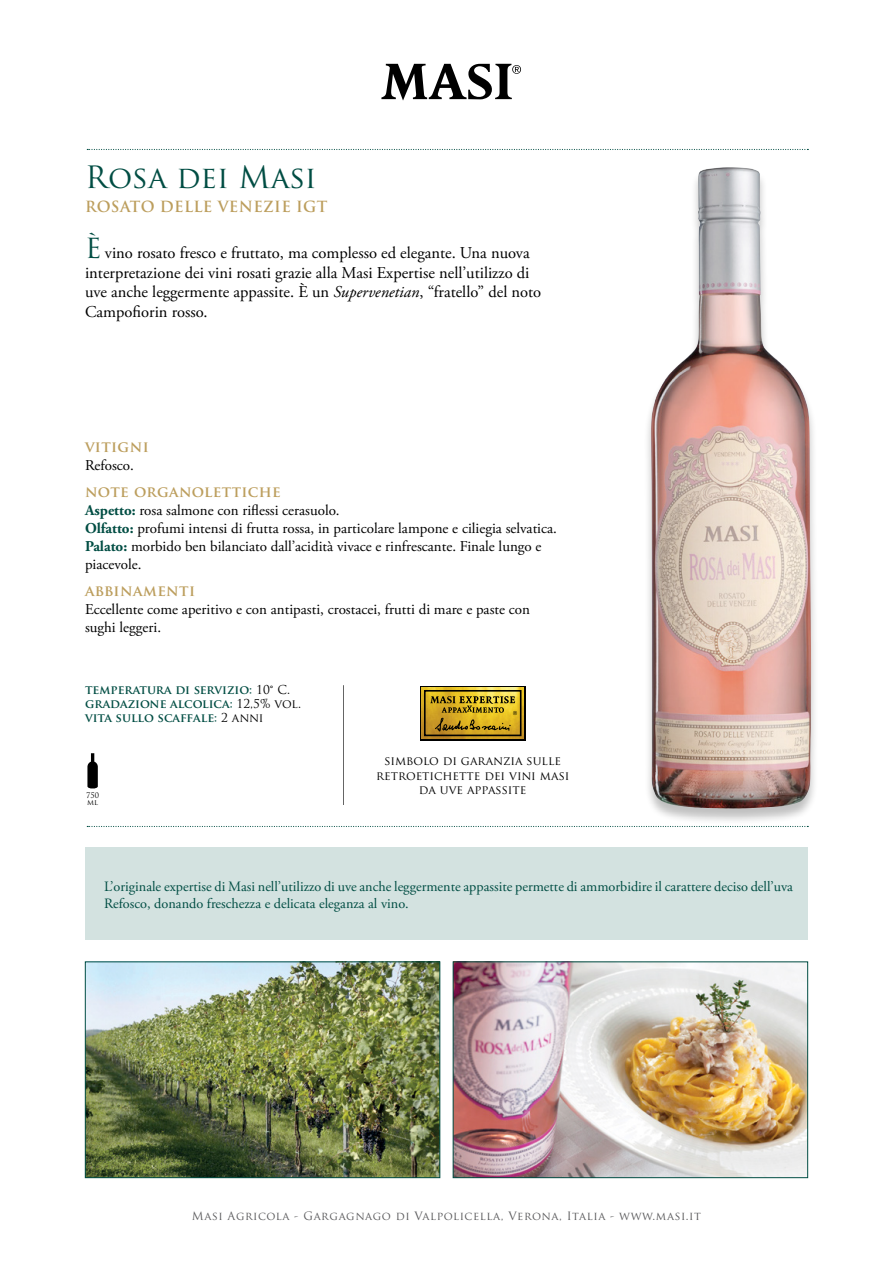
<style>
.page{position:relative;width:893px;height:1263px;background:#fff}
.page>*{position:absolute;margin:0;border:0;box-sizing:border-box;transform-origin:0 0}
.t1{font:30px "Trajan Pro";color:#004d43}
.t2{font:16.5px/19.8px "Adobe Garamond Pro";color:#000}
.t3{font:15px/18px "Adobe Garamond Pro";color:#000}
.t4{font:700 15px "Trajan Pro";letter-spacing:.025em;color:#bc9e5d}
.t5{font:14.25px/17.1px "Adobe Garamond Pro";color:#004d43}
.t6{font:700 12px/14.4px "Trajan Pro";letter-spacing:-.02em;color:#004d43}
.t7{font:12px/14.4px "Trajan Pro";color:#000;text-align:center}
.t8{font:11.25px "Trajan Pro";letter-spacing:.05em;color:#58585a}
.t9{font:7.5px/7.5px "Trajan Pro";color:#000}
.s1{font-family:"Trajan Pro";font-size:27px;color:#004d43}
.s2{font-style:italic}
.s3{font-weight:700;color:#004d43}
.s4{font-weight:400;color:#000}
</style>
<div class="page">
<svg style="left:420px;top:686px;width:106px;height:54px"></svg>
<img style="left:422px;top:688px;width:102px;height:50px">
<svg style="left:430px;top:696px;width:87px;height:35px;background:#b3921f"></svg>
<div style="left:424px;top:690px;width:97px;height:46px;border:2px solid #000"></div>
<svg style="left:87px;top:149px;width:721px;height:1px"></svg>
<svg style="left:87px;top:826px;width:721px;height:1px"></svg>
<div style="left:85px;top:847px;width:723px;height:93px;background:#d3e2e0"></div>
<svg style="left:87px;top:753px;width:11px;height:36px"></svg>
<div style="left:642px;top:168px;width:177px;height:657px;background:#000;opacity:.25"></div>
<img style="left:651px;top:167px;width:160px;height:641px">
<img style="left:87px;top:963px;width:351px;height:213px">
<div style="left:85px;top:961px;width:355px;height:217px;border:1px solid #004d43"></div>
<img style="left:455px;top:963px;width:351px;height:213px">
<div style="left:453px;top:961px;width:355px;height:217px;border:1px solid #004d43"></div>
<hr style="left:343px;top:685px;width:1px;height:120px;background:#000">
<svg style="left:381px;top:64px;width:140px;height:37px"></svg>
<h1 class="t1" style="left:85px;top:158px;width:233px">Rosa dei Masi</h1>
<p class="t4" style="left:85px;top:198px;width:244px">Rosato delle venezie igt</p>
<p class="t2" style="left:85px;top:243px;width:458px"><span class="s1">È</span> vino rosato fresco e fruttato, ma complesso ed elegante. Una nuova interpretazione dei vini rosati grazie alla Masi Expertise nell’utilizzo di uve anche leggermente appassite. È un <span class="s2">Supervenetian</span>, “fratello” del noto Campofiorin rosso.</p>
<p class="t4" style="left:85px;top:437px;width:65px">vitigni</p>
<p class="t3" style="left:85px;top:457px;width:50px">Refosco.</p>
<p class="t4" style="left:85px;top:482px;width:197px">note organolettiche</p>
<p class="t3" style="left:85px;top:502px;width:473px"><span class="s3">Aspetto:</span> rosa salmone con riflessi cerasuolo.<br><span class="s3">Olfatto:</span> profumi intensi di frutta rossa, in particolare lampone e ciliegia selvatica.<br><span class="s3">Palato:</span> morbido ben bilanciato dall’acidità vivace e rinfrescante. Finale lungo e piacevole.</p>
<p class="t4" style="left:85px;top:581px;width:112px">abbinamenti</p>
<p class="t3" style="left:85px;top:601px;width:446px">Eccellente come aperitivo e con antipasti, crostacei, frutti di mare e paste con sughi leggeri.</p>
<p class="t6" style="left:85px;top:682px;width:217px">temperatura di servizio: <span class="s4">10° C. </span>gradazione alcolica: <span class="s4">12,5% vol. </span>vita sullo scaffale: <span class="s4">2 anni</span></p>
<p class="t9" style="left:86px;top:791px;width:14px">750 ml</p>
<p class="t7" style="left:376px;top:753px;width:195px">simbolo di garanzia sulle retroetichette dei vini masi da uve appassite</p>
<p class="t5" style="left:104px;top:879px;width:690px">L’originale expertise di Masi nell’utilizzo di uve anche leggermente appassite permette di ammorbidire il carattere deciso dell’uva<br>Refosco, donando freschezza e delicata eleganza al vino.</p>
<p class="t8" style="left:192px;top:1209px;width:511px">Masi Agricola - Gargagnago di Valpolicella, Verona, Italia - www.masi.it</p>
</div>
